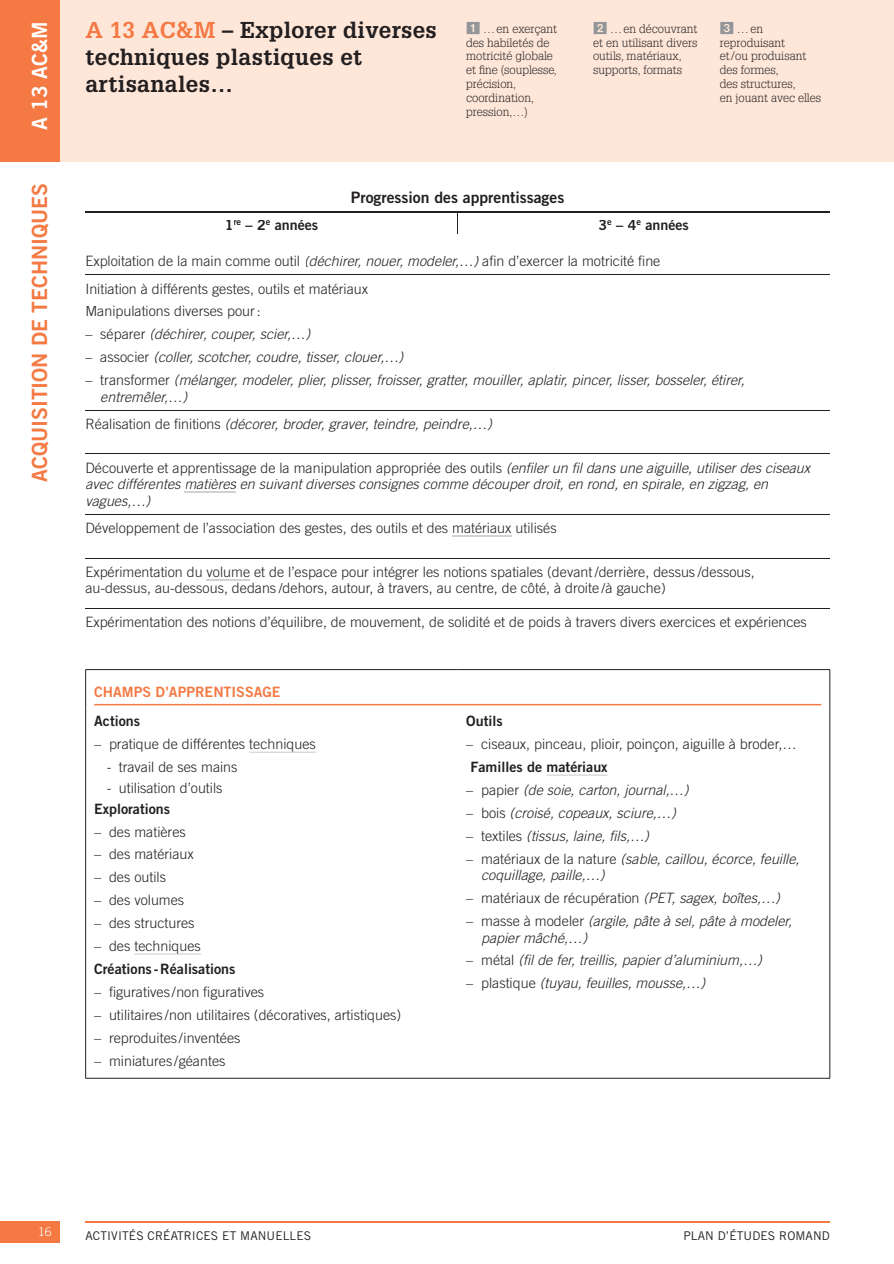
<style>
.page{position:relative;width:894px;height:1264px;background:#fff}
.page>*{position:absolute;margin:0;border:0;box-sizing:border-box;transform-origin:0 0}
.t1{font:700 22.35px/27.3px "Glypha LT Std";letter-spacing:.015em;color:#231f20}
.t2{font:21px "Trade Gothic LT Std Bd 2";color:#f47943}
.t3{font:21px "Trade Gothic LT Std Bd 2";color:#fff}
.t4{font:15.75px "Trade Gothic LT Std Bd 2";color:#231f20}
.t5{font:300 14.25px/27.3px "Trade Gothic LT Std";color:#231f20}
.t6{font:italic 300 14.25px/16.5px "Trade Gothic LT Std";color:#231f20}
.t7{font:14.25px "Trade Gothic LT Std Bd 2";color:#231f20}
.t8{font:14.25px "Trade Gothic LT Std Bd 2";color:#f47943}
.t9{font:300 12px/13.8px "Glypha LT Std";color:#231f20}
.t10{font:12px "Trade Gothic LT Std";letter-spacing:.01em;color:#231f20}
.t11{font:300 12px "Trade Gothic LT Std";color:#fff}
.s1{color:#f47943}
.s2{font-family:"PER pastilles";font-weight:400;font-size:14.25px;color:#939598}
.s3{font-style:italic}
.s4{font-style:normal}
</style>
<div class="page">
<hr style="left:85px;top:1221px;width:744px;height:1px;background:#f47943">
<div style="left:0;top:1221px;width:60px;height:21px;background:#f47943"></div>
<div style="left:60px;top:0;width:834px;height:162px;background:#fee7d9"></div>
<div style="left:0;top:0;width:60px;height:162px;background:#f47943"></div>
<hr style="left:85px;top:274px;width:744px;height:1px;background:#231f20">
<hr style="left:85px;top:410px;width:744px;height:1px;background:#231f20">
<hr style="left:85px;top:454px;width:744px;height:1px;background:#231f20">
<hr style="left:85px;top:514px;width:744px;height:1px;background:#231f20">
<hr style="left:85px;top:558px;width:744px;height:1px;background:#231f20">
<hr style="left:85px;top:608px;width:744px;height:1px;background:#231f20">
<hr style="left:85px;top:211px;width:372px;height:1px;background:#231f20">
<hr style="left:457px;top:211px;width:372px;height:1px;background:#231f20">
<hr style="left:184px;top:492px;width:52px;height:1px;background:#d1d2d4">
<hr style="left:452px;top:535px;width:59px;height:2px;background:#d1d2d4">
<hr style="left:207px;top:579px;width:43px;height:1px;background:#d1d2d4">
<hr style="left:85px;top:669px;width:373px;height:1px;background:#231f20">
<hr style="left:85px;top:670px;width:1px;height:37px;background:#231f20">
<hr style="left:458px;top:669px;width:372px;height:1px;background:#231f20">
<hr style="left:829px;top:670px;width:1px;height:37px;background:#231f20">
<hr style="left:85px;top:707px;width:1px;height:371px;background:#231f20">
<hr style="left:829px;top:707px;width:1px;height:371px;background:#231f20">
<hr style="left:85px;top:1078px;width:745px;height:1px;background:#231f20">
<hr style="left:94px;top:704px;width:727px;height:1px;background:#f47943">
<hr style="left:249px;top:751px;width:67px;height:2px;background:#d1d2d4">
<hr style="left:134px;top:953px;width:67px;height:1px;background:#d1d2d4">
<hr style="left:546px;top:774px;width:61px;height:1px;background:#d1d2d4">
<svg style="left:457px;top:212px;width:1px;height:22px"></svg>
<h2 class="t3" style="left:32px;top:130px;width:110px;rotate:-90deg">A 13 AC&amp;M</h2>
<h1 class="t1" style="left:85px;top:18px;width:353px"><span class="s1">A 13 AC&amp;M</span> – Explorer diverses techniques plastiques et artisanales…</h1>
<p class="t9" style="left:593px;top:23px;width:106px"><span class="s2">2</span> … en découvrant et en utilisant divers outils, matériaux, supports, formats</p>
<p class="t9" style="left:720px;top:23px;width:103px"><span class="s2">3</span> … en reproduisant<br>et /ou produisant des formes,<br>des structures,<br>en jouant avec elles</p>
<p class="t9" style="left:466px;top:23px;width:93px"><span class="s2">1</span> … en exerçant des habiletés de motricité globale et fine (souplesse, précision, coordination, pression,…)</p>
<h2 class="t2" style="left:32px;top:482px;width:300px;rotate:-90deg">ACQUISITION DE TECHNIQUES</h2>
<p class="t4" style="left:351px;top:192px;width:215px">Progression des apprentissages</p>
<p class="t7" style="left:225px;top:220px;width:95px">1<sup>re</sup> – 2<sup>e</sup> années</p>
<p class="t7" style="left:598px;top:220px;width:92px">3<sup>e</sup> – 4<sup>e</sup> années</p>
<p class="t5" style="left:85px;top:249px;width:576px">Exploitation de la main comme outil <span class="s3">(déchirer, nouer, modeler,…)</span> afin d’exercer la motricité fine<br>Initiation à différents gestes, outils et matériaux</p>
<p class="t5" style="left:85px;top:299px;width:177px">Manipulations diverses pour :</p>
<p class="t6" style="left:85px;top:327px;width:226px"><span class="s4">– séparer</span> (déchirer, couper, scier,…)</p>
<p class="t6" style="left:85px;top:350px;width:319px"><span class="s4">– associer</span> (coller, scotcher, coudre, tisser, clouer,…)</p>
<p class="t6" style="left:100px;top:373px;width:646px;text-indent:-15px"><span class="s4">– transformer</span> (mélanger, modeler, plier, plisser, froisser, gratter, mouiller, aplatir, pincer, lisser, bosseler, étirer, entremêler,…)</p>
<p class="t6" style="left:85px;top:417px;width:408px"><span class="s4">Réalisation de finitions</span> (décorer, broder, graver, teindre, peindre,…)</p>
<p class="t6" style="left:85px;top:461px;width:726px"><span class="s4">Découverte et apprentissage de la manipulation appropriée des outils</span> (enfiler un fil dans une aiguille, utiliser des ciseaux avec différentes matières en suivant diverses consignes comme découper droit, en rond, en spirale, en zigzag, en vagues,…)</p>
<p class="t5" style="left:85px;top:515px;width:473px">Développement de l’association des gestes, des outils et des matériaux utilisés</p>
<p class="t5" style="left:85px;top:565px;width:670px;line-height:16.5px">Expérimentation du volume et de l’espace pour intégrer les notions spatiales (devant /derrière, dessus /dessous, au-dessus, au-dessous, dedans /dehors, autour, à travers, au centre, de côté, à droite /à gauche)</p>
<p class="t5" style="left:85px;top:609px;width:723px">Expérimentation des notions d’équilibre, de mouvement, de solidité et de poids à travers divers exercices et expériences</p>
<p class="t8" style="left:94px;top:686px;width:188px">CHAMPS D’APPRENTISSAGE</p>
<p class="t7" style="left:94px;top:716px;width:47px">Actions</p>
<p class="t5" style="left:94px;top:732px;width:223px">– pratique de différentes techniques</p>
<p class="t5" style="left:107px;top:754px;width:132px">- travail de ses mains</p>
<p class="t5" style="left:107px;top:775px;width:117px">- utilisation d’outils</p>
<p class="t7" style="left:94px;top:803px;width:77px">Explorations</p>
<p class="t5" style="left:94px;top:819px;width:93px">– des matières</p>
<p class="t5" style="left:94px;top:842px;width:101px">– des matériaux</p>
<p class="t5" style="left:94px;top:865px;width:73px">– des outils</p>
<p class="t5" style="left:94px;top:887px;width:92px">– des volumes</p>
<p class="t5" style="left:94px;top:910px;width:102px">– des structures</p>
<p class="t5" style="left:94px;top:933px;width:108px">– des techniques</p>
<p class="t7" style="left:94px;top:963px;width:143px">Créations - Réalisations</p>
<p class="t5" style="left:94px;top:979px;width:172px">– figuratives / non figuratives</p>
<p class="t5" style="left:94px;top:1002px;width:308px">– utilitaires / non utilitaires (décoratives, artistiques)</p>
<p class="t5" style="left:94px;top:1025px;width:148px">– reproduites / inventées</p>
<p class="t5" style="left:94px;top:1048px;width:133px">– miniatures / géantes</p>
<p class="t7" style="left:466px;top:716px;width:38px">Outils</p>
<p class="t5" style="left:466px;top:732px;width:332px">– ciseaux, pinceau, plioir, poinçon, aiguille à broder,…</p>
<p class="t7" style="left:470px;top:762px;width:138px">Familles de matériaux</p>
<p class="t6" style="left:466px;top:783px;width:224px"><span class="s4">– papier</span> (de soie, carton, journal,…)</p>
<p class="t6" style="left:466px;top:806px;width:211px"><span class="s4">– bois</span> (croisé, copeaux, sciure,…)</p>
<p class="t6" style="left:466px;top:828px;width:184px"><span class="s4">– textiles</span> (tissus, laine, fils,…)</p>
<p class="t6" style="left:481px;top:851px;width:320px;text-indent:-15px"><span class="s4">– matériaux de la nature</span> (sable, caillou, écorce, feuille, coquillage, paille,…)</p>
<p class="t5" style="left:466px;top:885px;width:315px">– matériaux de récupération <span class="s3">(PET, sagex, boîtes,…)</span></p>
<p class="t6" style="left:481px;top:914px;width:312px;text-indent:-15px"><span class="s4">– masse à modeler</span> (argile, pâte à sel, pâte à modeler, papier mâché,…)</p>
<p class="t6" style="left:466px;top:953px;width:297px"><span class="s4">– métal</span> (fil de fer, treillis, papier d’aluminium,…)</p>
<p class="t6" style="left:466px;top:976px;width:240px"><span class="s4">– plastique</span> (tuyau, feuilles, mousse,…)</p>
<p class="t11" style="left:38px;top:1227px;width:15px">16</p>
<p class="t10" style="left:85px;top:1231px;width:227px">ACTIVITÉS CRÉATRICES ET MANUELLES</p>
<p class="t10" style="left:683px;top:1231px;width:148px">PLAN D’ÉTUDES ROMAND</p>
</div>
